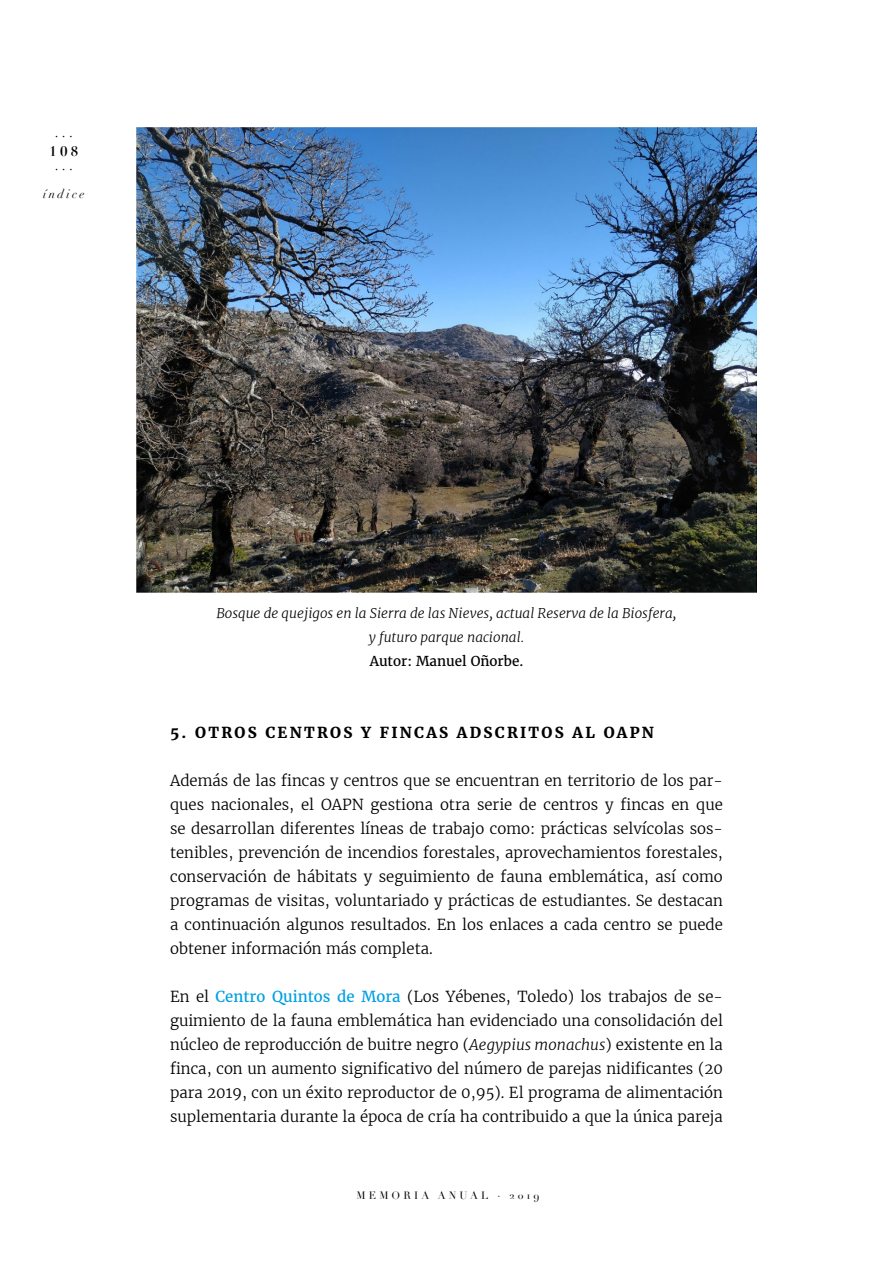
<style>
.page{position:relative;width:893px;height:1263px;background:#fff}
.page>*{position:absolute;margin:0;border:0;box-sizing:border-box;transform-origin:0 0}
.t1{font:300 15px/24px "Merriweather";color:#000;text-align:justify}
.t2{font:700 15px "Merriweather";letter-spacing:.15em;color:#000}
.t3{font:italic 300 13.5px "Merriweather";color:#000}
.t4{font:13.5px "Merriweather";color:#000}
.t5{font:13.5px "Didot";color:#000}
.t6{font:700 13.5px "Didot";color:#000}
.t7{font:italic 12px "Didot";letter-spacing:.2em;color:#000}
.t8{font:10.5px "Didot";letter-spacing:.3em;color:#000}
.s1{font-weight:400;color:#009fe3}
.s2{font-style:italic}
.s3{font-size:13.5px}
</style>
<div class="page">
<img style="left:137px;top:128px;width:620px;height:464px">
<p class="t5" style="left:55px;top:127px;width:20px">···</p>
<p class="t6" style="left:49px;top:143px;width:31px">108</p>
<p class="t5" style="left:55px;top:160px;width:20px">···</p>
<p class="t7" style="left:43px;top:186px;width:43px">índice</p>
<p class="t3" style="left:216px;top:604px;width:462px">Bosque de quejigos en la Sierra de las Nieves, actual Reserva de la Biosfera,</p>
<p class="t3" style="left:369px;top:628px;width:157px">y futuro parque nacional.</p>
<p class="t4" style="left:370px;top:652px;width:155px">Autor: Manuel Oñorbe.</p>
<h3 class="t2" style="left:170px;top:723px;width:485px">5. OTROS CENTROS Y FINCAS ADSCRITOS AL OAPN</h3>
<p class="t1" style="left:170px;top:768px;width:554px">Además de las fincas y centros que se encuentran en territorio de los par&shy;ques nacionales, el OAPN gestiona otra serie de centros y fincas en que se desarrollan diferentes líneas de trabajo como: prácticas selvícolas sos&shy;tenibles, prevención de incendios forestales, aprovechamientos forestales, conservación de hábitats y seguimiento de fauna emblemática, así como programas de visitas, voluntariado y prácticas de estudiantes. Se destacan a continuación algunos resultados. En los enlaces a cada centro se puede obtener información más completa.</p>
<p class="t1" style="left:170px;top:984px;width:554px">En el <span class="s1">Centro Quintos de Mora</span> (Los Yébenes, Toledo) los trabajos de se&shy;guimiento de la fauna emblemática han evidenciado una consolidación del núcleo de reproducción de buitre negro (<span class="s2">Aegypius monachus</span>) existente en la finca, con un aumento significativo del número de parejas nidificantes (20 para 2019, con un éxito reproductor de 0,95). El programa de alimentación suplementaria durante la época de cría ha contribuido a que la única pareja</p>
<p class="t8" style="left:339px;top:1189px;width:216px"><span class="s3">–</span> MEMORIA ANUAL · 2019 –</p>
</div>
